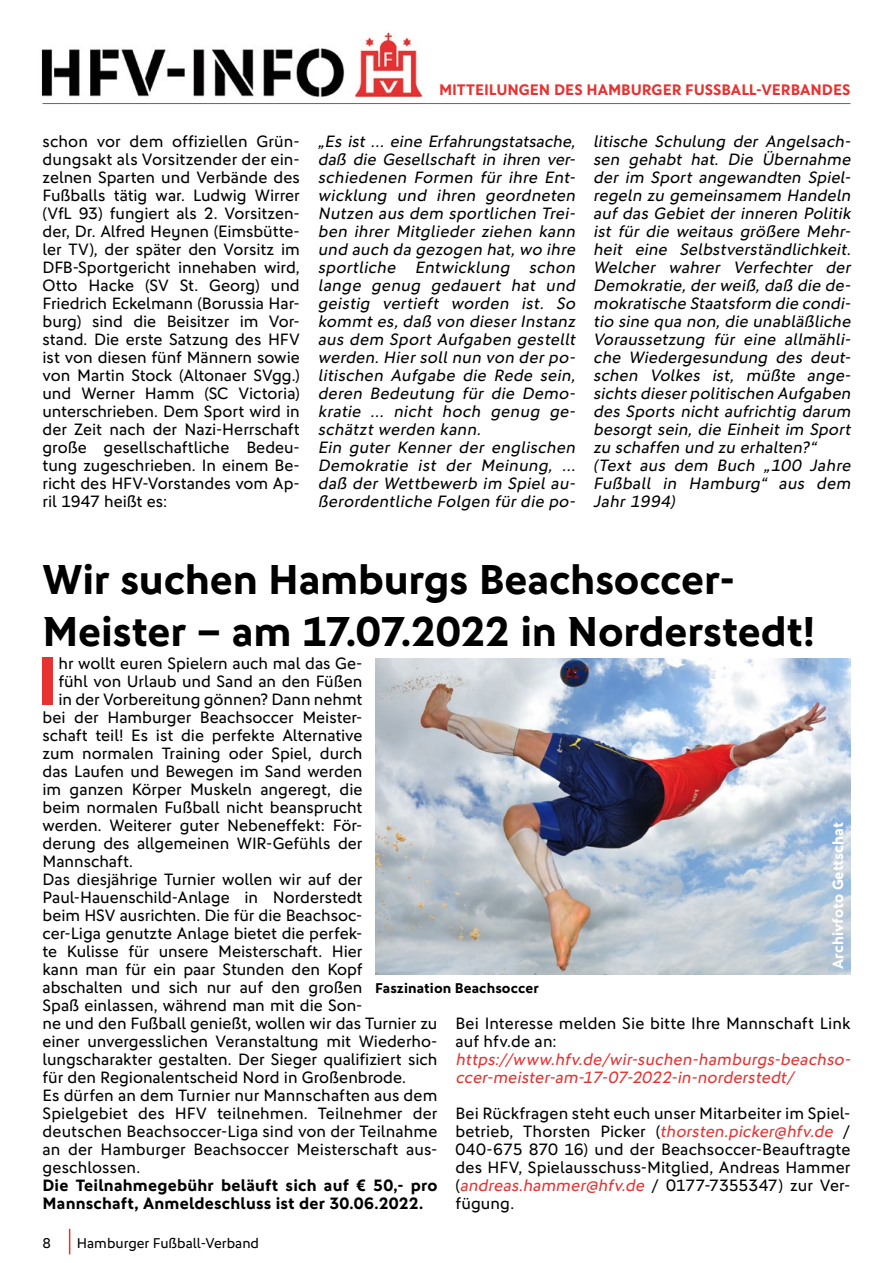
<style>
.page{position:relative;width:893px;height:1263px;background:#fff}
.page>*{position:absolute;margin:0;border:0;box-sizing:border-box;transform-origin:0 0}
.t1{font:700 68.7px "DFB Sans";color:#e73232}
.t2{font:700 42px/52.2px "DFB Sans";letter-spacing:-.01em;color:#000}
.t3{font:16.5px/18px "DFB Sans";color:#000;text-align:justify}
.t4{font:italic 16.5px/18px "DFB Sans";color:#000}
.t5{font:italic 16.5px/18px "DFB Sans";color:#e73232}
.t6{font:700 16.5px/18px "DFB Sans";letter-spacing:.01em;color:#000}
.t7{font:700 15.3px "DFB Sans";color:#e73232}
.t8{font:700 15px "DFB Sans";color:#fff}
.t9{font:14.25px "DFB Sans";color:#000}
.t10{font:700 14.25px "DFB Sans";letter-spacing:.005em;color:#000}
.s1{font-style:italic;color:#e73232}
</style>
<div class="page">
<svg style="left:69px;top:1229px;width:1px;height:25px"></svg>
<img style="left:41px;top:31px;width:382px;height:67px">
<hr style="left:43px;top:103px;width:807px;height:1px;background:#e73232">
<img style="left:375px;top:658px;width:475px;height:317px">
<p class="t7" style="left:439px;top:80px;width:413px">MITTEILUNGEN DES HAMBURGER FUSSBALL-VERBANDES</p>
<p class="t3" style="left:43px;top:132px;width:259px">schon vor dem offiziellen Grün&shy;dungsakt als Vorsitzender der ein&shy;zelnen Sparten und Verbände des Fußballs tätig war. Ludwig Wirrer (VfL 93) fungiert als 2. Vorsitzen&shy;der, Dr. Alfred Heynen (Eimsbütte&shy;ler TV), der später den Vorsitz im DFB-Sportgericht innehaben wird, Otto Hacke (SV St. Georg) und Friedrich Eckelmann (Borussia Har&shy;burg) sind die Beisitzer im Vor&shy;stand. Die erste Satzung des HFV ist von diesen fünf Männern sowie von Martin Stock (Altonaer SVgg.) und Werner Hamm (SC Victoria) unterschrieben. Dem Sport wird in der Zeit nach der Nazi-Herrschaft große gesellschaftliche Bedeu&shy;tung zugeschrieben. In einem Be&shy;richt des HFV-Vorstandes vom Ap&shy;ril 1947 heißt es:</p>
<p class="t4" style="left:318px;top:132px;width:262px">„Es ist … eine Erfahrungstatsache, daß die Gesellschaft in ihren ver&shy;schiedenen Formen für ihre Ent&shy;wicklung und ihren geordneten<br>Nutzen aus dem sportlichen Trei&shy;ben ihrer Mitglieder ziehen kann und auch da gezogen hat, wo ihre sportliche Entwicklung schon lange genug gedauert hat und geistig vertieft worden ist. So kommt es, daß von dieser Instanz aus dem Sport Aufgaben gestellt werden. Hier soll nun von der po&shy;litischen Aufgabe die Rede sein, deren Bedeutung für die Demo&shy;kratie … nicht hoch genug ge&shy;schätzt werden kann.<br>Ein guter Kenner der englischen<br>Demokratie ist der Meinung, … daß der Wettbewerb im Spiel au&shy;ßerordentliche Folgen für die po-</p>
<p class="t4" style="left:593px;top:132px;width:262px">litische Schulung der Angelsach&shy;sen gehabt hat. Die Übernahme der im Sport angewandten Spiel&shy;regeln zu gemeinsamem Handeln auf das Gebiet der inneren Politik ist für die weitaus größere Mehr&shy;heit eine Selbstverständlichkeit.<br>Welcher wahrer Verfechter der<br>Demokratie, der weiß, daß die de&shy;mokratische Staatsform die condi&shy;tio sine qua non, die unabläßliche<br>Voraussetzung für eine allmähli&shy;che Wiedergesundung des deut&shy;schen Volkes ist, müßte ange&shy;sichts dieserpolitischen Aufgaben des Sports nicht aufrichtig darum besorgt sein, die Einheit im Sport zu schaffen und zu erhalten?“ (Text aus dem Buch „100 Jahre<br>Fußball in Hamburg“ aus dem<br>Jahr 1994)</p>
<h2 class="t2" style="left:43px;top:552px;width:774px">Wir suchen Hamburgs Beachsoccer-<br>Meister – am 17.07.2022 in Norderstedt!</h2>
<h1 class="t1" style="left:37px;top:640px;width:23px">I</h1>
<p class="t3" style="left:59px;top:654px;width:305px">hr wollt euren Spielern auch mal das Ge-</p>
<p class="t3" style="left:59px;top:672px;width:305px">fühl von Urlaub und Sand an den Füßen</p>
<p class="t3" style="left:59px;top:690px;width:305px">in der Vorbereitung gönnen? Dann nehmt</p>
<p class="t3" style="left:43px;top:708px;width:321px">bei der Hamburger Beachsoccer Meister-</p>
<p class="t3" style="left:43px;top:726px;width:321px">schaft teil! Es ist die perfekte Alternative</p>
<p class="t3" style="left:43px;top:744px;width:321px">zum normalen Training oder Spiel, durch</p>
<p class="t3" style="left:43px;top:762px;width:321px">das Laufen und Bewegen im Sand werden</p>
<p class="t3" style="left:43px;top:780px;width:321px">im ganzen Körper Muskeln angeregt, die</p>
<p class="t3" style="left:43px;top:798px;width:321px">beim normalen Fußball nicht beansprucht</p>
<p class="t3" style="left:43px;top:816px;width:321px">werden. Weiterer guter Nebeneffekt: För-</p>
<p class="t3" style="left:43px;top:834px;width:321px">derung des allgemeinen WIR-Gefühls der</p>
<p class="t3" style="left:43px;top:852px;width:92px">Mannschaft.</p>
<p class="t3" style="left:43px;top:870px;width:321px">Das diesjährige Turnier wollen wir auf der</p>
<p class="t3" style="left:43px;top:888px;width:321px">Paul-Hauenschild-Anlage in Norderstedt</p>
<p class="t3" style="left:43px;top:906px;width:321px">beim HSV ausrichten. Die für die Beachsoc-</p>
<p class="t3" style="left:43px;top:924px;width:321px">cer-Liga genutzte Anlage bietet die perfek-</p>
<p class="t3" style="left:43px;top:942px;width:321px">te Kulisse für unsere Meisterschaft. Hier</p>
<p class="t3" style="left:43px;top:960px;width:321px">kann man für ein paar Stunden den Kopf</p>
<p class="t3" style="left:43px;top:978px;width:321px">abschalten und sich nur auf den großen</p>
<p class="t3" style="left:43px;top:996px;width:321px">Spaß einlassen, während man mit die Son-</p>
<p class="t3" style="left:43px;top:1014px;width:396px">ne und den Fußball genießt, wollen wir das Turnier zu</p>
<p class="t3" style="left:43px;top:1032px;width:396px">einer unvergesslichen Veranstaltung mit Wiederho-</p>
<p class="t3" style="left:43px;top:1050px;width:396px">lungscharakter gestalten. Der Sieger qualifiziert sich</p>
<p class="t3" style="left:43px;top:1068px;width:365px">für den Regionalentscheid Nord in Großenbrode.</p>
<p class="t3" style="left:43px;top:1086px;width:396px">Es dürfen an dem Turnier nur Mannschaften aus dem</p>
<p class="t3" style="left:43px;top:1104px;width:396px">Spielgebiet des HFV teilnehmen. Teilnehmer der</p>
<p class="t3" style="left:43px;top:1122px;width:396px">deutschen Beachsoccer-Liga sind von der Teilnahme</p>
<p class="t3" style="left:43px;top:1140px;width:396px">an der Hamburger Beachsoccer Meisterschaft aus-</p>
<p class="t3" style="left:43px;top:1158px;width:99px">geschlossen.</p>
<p class="t6" style="left:43px;top:1176px;width:396px">Die Teilnahmegebühr beläuft sich auf € 50,- pro<br>Mannschaft, Anmeldeschluss ist der 30.06.2022.</p>
<p class="t8" style="left:829px;top:969px;width:148px;rotate:-90deg">Archivfoto Gettschat</p>
<p class="t10" style="left:375px;top:979px;width:165px">Faszination Beachsoccer</p>
<p class="t3" style="left:455px;top:1014px;width:396px">Bei Interesse melden Sie bitte Ihre Mannschaft Link auf hfv.de an:</p>
<p class="t5" style="left:455px;top:1050px;width:400px">https://www.hfv.de/wir-suchen-hamburgs-beachso&shy;ccer-meister-am-17-07-2022-in-norderstedt/</p>
<p class="t3" style="left:455px;top:1104px;width:396px">Bei Rückfragen steht euch unser Mitarbeiter im Spiel&shy;b et r i e b, T h o rs te n P i c ke r (<span class="s1">thorsten.picker@hfv.de</span> / 040-675 870 16) und der Beachsoccer-Beauftragte des HFV, Spielausschuss-Mitglied, Andreas Hammer (<span class="s1">andreas.hammer@hfv.de</span> / 0 17 7-7 3 5 5 3 47) z u r Ve r&shy;fügung.</p>
<p class="t9" style="left:43px;top:1235px;width:10px">8</p>
<p class="t9" style="left:77px;top:1235px;width:184px">Hamburger Fußball-Verband</p>
</div>
